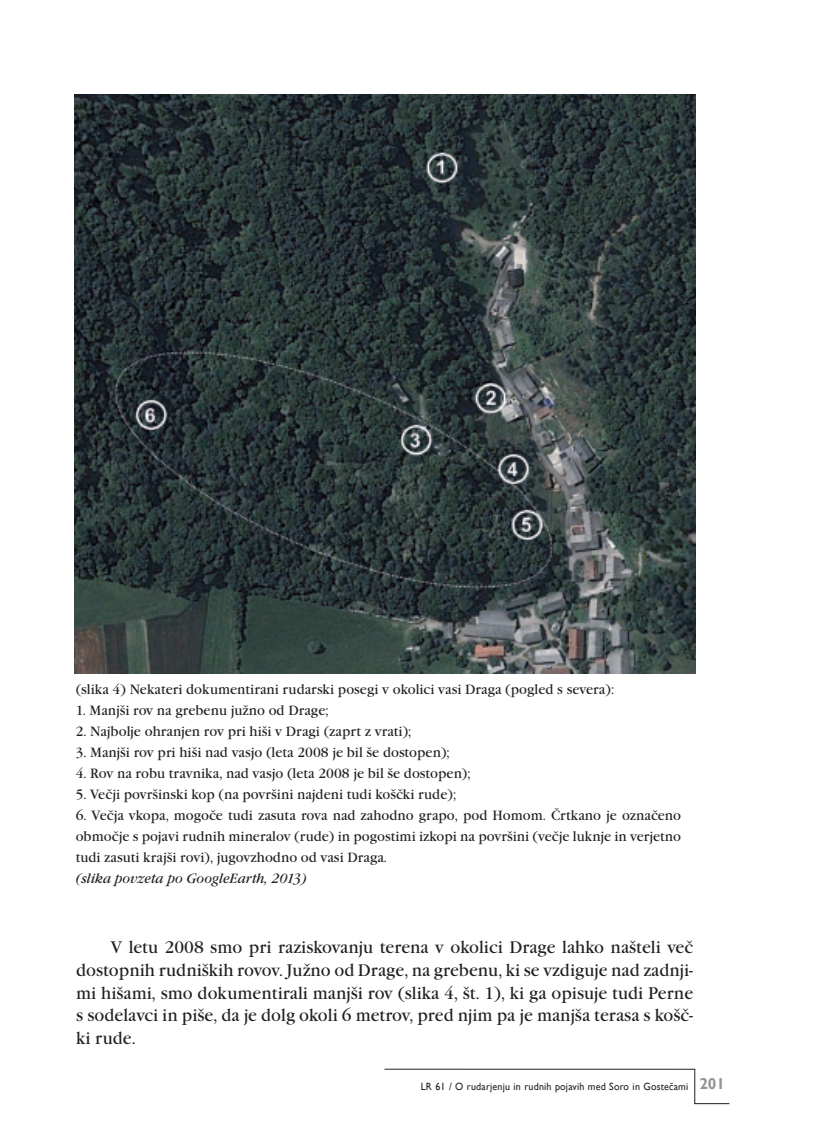
<style>
.page{position:relative;width:819px;height:1141px;background:#fff}
.page>*{position:absolute;margin:0;border:0;box-sizing:border-box;transform-origin:0 0}
.Body__7_first_line{font:17.5px/22.8px "Garamond Itc TEE";color:#231f20;text-align:justify;scale:.95 1}
.Slika_pride_cyan{font:14px/21px "Garamond Itc TEE";color:#231f20;text-align:justify;scale:.95 1}
.Slika_pride_cyan-2{font:italic 14px "Garamond Itc TEE";color:#231f20;scale:.95 1}
.t1{font:10.5px "Gill Sans";letter-spacing:.02em;color:#231f20;scale:.95 1}
.s1{font-weight:700;font-size:15.75px;color:#939598}
</style>
<div class="page">
<svg style="left:384px;top:1069px;width:346px;height:35px"></svg>
<img style="left:74px;top:94px;width:621px;height:579px">
<p class="Slika_pride_cyan" style="left:76px;top:679px;width:568px">(slika 4) Nekateri dokumentirani rudarski posegi v okolici vasi Draga (pogled s severa):</p>
<p class="Slika_pride_cyan" style="left:76px;top:700px;width:268px">1. Manjši rov na grebenu južno od Drage;</p>
<p class="Slika_pride_cyan" style="left:76px;top:721px;width:355px">2. Najbolje ohranjen rov pri hiši v Dragi (zaprt z vrati);</p>
<p class="Slika_pride_cyan" style="left:76px;top:742px;width:395px">3. Manjši rov pri hiši nad vasjo (leta 2008 je bil še dostopen);</p>
<p class="Slika_pride_cyan" style="left:76px;top:763px;width:417px">4. Rov na robu travnika, nad vasjo (leta 2008 je bil še dostopen);</p>
<p class="Slika_pride_cyan" style="left:76px;top:784px;width:402px">5. Večji površinski kop (na površini najdeni tudi koščki rude);</p>
<p class="Slika_pride_cyan" style="left:76px;top:805px;width:639px">6. Večja vkopa, mogoče tudi zasuta rova nad zahodno grapo, pod Homom. Črtkano je označeno območje s pojavi rudnih mineralov (rude) in pogostimi izkopi na površini (večje luknje in verjetno tudi zasuti krajši rovi), jugovzhodno od vasi Draga.</p>
<p class="Slika_pride_cyan-2" style="left:76px;top:870px;width:245px">(slika povzeta po GoogleEarth, 2013)</p>
<p class="Body__7_first_line" style="left:76px;top:936px;width:651px;text-indent:35px">V letu 2008 smo pri raziskovanju terena v okolici Drage lahko našteli več dostopnih rudniških rovov. Južno od Drage, na grebenu, ki se vzdiguje nad zadnji&shy;mi hišami, smo dokumentirali manjši rov (slika 4, št. 1), ki ga opisuje tudi Perne s sodelavci in piše, da je dolg okoli 6 metrov, pred njim pa je manjša terasa s košč&shy;ki rude.</p>
<p class="t1" style="left:421px;top:1080px;width:322px">LR 61 / O rudarjenju in rudnih pojavih med Soro in Gostečami <span class="s1">201</span></p>
</div>
